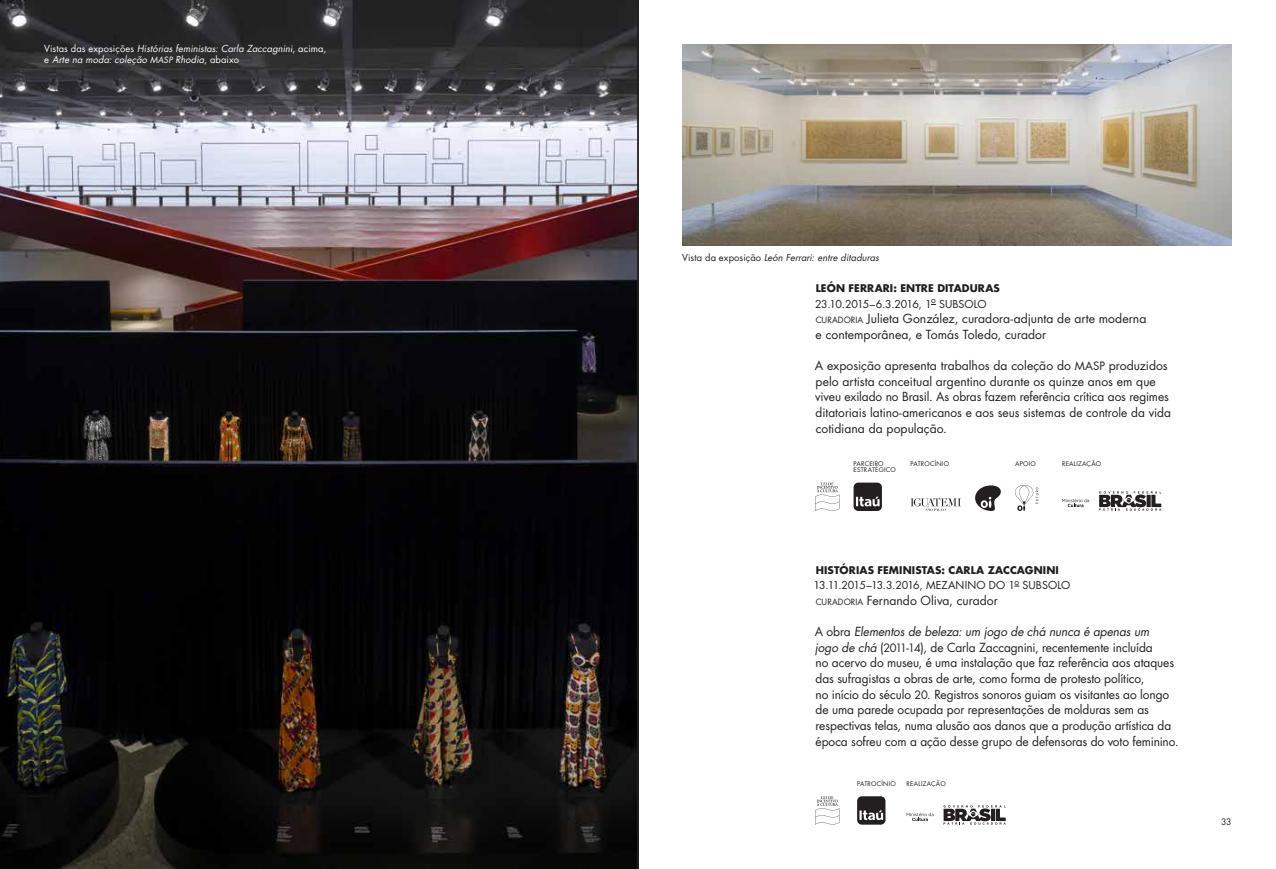
<style>
.page{position:relative;width:1276px;height:869px;background:#fff}
.page>*{position:absolute;margin:0;border:0;box-sizing:border-box;transform-origin:0 0}
.t1{font:12.25px/15.6px "Futura";letter-spacing:-.005em;color:#231f20}
.t2{font:10.62px "Futura";letter-spacing:-.015em;color:#231f20}
.t3{font:700 10.25px "Futura";letter-spacing:.015em;color:#231f20}
.t4{font:italic 9.38px/11.2px "Futura";letter-spacing:.01em;color:#fff}
.t5{font:italic 9.38px "Futura";letter-spacing:.01em;color:#231f20}
.t6{font:8.75px "Futura";color:#231f20}
.t7{font:6.25px "Futura";letter-spacing:.035em;color:#231f20}
.s1{font-style:normal}
.s2{font-size:8.5px}
.s3{font-size:11.25px}
.s4{font-style:italic}
</style>
<div class="page">
<img style="left:682px;top:44px;width:549px;height:201px">
<svg style="left:1099px;top:491px;width:62px;height:19px"></svg>
<svg style="left:1062px;top:498px;width:27px;height:9px"></svg>
<svg style="left:975px;top:485px;width:26px;height:26px"></svg>
<svg style="left:910px;top:498px;width:51px;height:12px"></svg>
<svg style="left:1015px;top:485px;width:23px;height:25px"></svg>
<svg style="left:853px;top:482px;width:29px;height:28px"></svg>
<svg style="left:815px;top:482px;width:24px;height:28px"></svg>
<img style="left:0;top:0;width:637px;height:868px">
<svg style="left:857px;top:796px;width:28px;height:28px"></svg>
<svg style="left:943px;top:805px;width:62px;height:19px"></svg>
<svg style="left:906px;top:812px;width:27px;height:8px"></svg>
<svg style="left:815px;top:796px;width:24px;height:28px"></svg>
<hr style="left:637px;top:0;width:2px;height:868px;background:#231f20">
<p class="t4" style="left:44px;top:42px;width:283px"><span class="s1">Vistas das exposições</span> Histórias feministas: Carla Zaccagnini<span class="s1">, acima, e</span> Arte na moda: coleção <span class="s2">MASP</span> Rhodia<span class="s1">, abaixo</span></p>
<p class="t5" style="left:682px;top:251px;width:198px"><span class="s1">Vista da exposição</span> León Ferrari: entre ditaduras</p>
<p class="t3" style="left:816px;top:281px;width:186px">LEÓN FERRARI: ENTRE DITADURAS</p>
<p class="t2" style="left:815px;top:296px;width:173px">23.10.2015–6.3.2016, 1<sup>o</sup> SUBSOLO</p>
<p class="t1" style="left:815px;top:310px;width:332px"><span class="s2">CURADORIA</span> Julieta González, curadora-adjunta de arte moderna e contemporânea, e Tomás Toledo, curador</p>
<p class="t1" style="left:814px;top:357px;width:358px">A exposição apresenta trabalhos da coleção do <span class="s3">MASP</span> produzidos pelo artista conceitual argentino durante os quinze anos em que viveu exilado no Brasil. As obras fazem referência crítica aos regimes ditatoriais latino-americanos e aos seus sistemas de controle da vida cotidiana da população.</p>
<p class="t7" style="left:853px;top:458px;width:32px">PARCEIRO</p>
<p class="t7" style="left:910px;top:458px;width:40px">PATROCÍNIO</p>
<p class="t7" style="left:1015px;top:458px;width:22px">APOIO</p>
<p class="t7" style="left:1062px;top:458px;width:41px">REALIZAÇÃO</p>
<p class="t7" style="left:853px;top:465px;width:44px">ESTRATÉGICO</p>
<p class="t3" style="left:816px;top:562px;width:245px">HISTÓRIAS FEMINISTAS: CARLA ZACCAGNINI</p>
<p class="t2" style="left:813px;top:577px;width:258px">13.11.2015–13.3.2016, MEZANINO DO 1<sup>o</sup> SUBSOLO</p>
<p class="t1" style="left:815px;top:592px;width:184px"><span class="s2">CURADORIA</span> Fernando Oliva, curador</p>
<p class="t1" style="left:814px;top:623px;width:365px">A obra <span class="s4">Elementos de beleza: um jogo de chá nunca é apenas um<br>jogo de chá</span> (<span class="s3">2011</span>-<span class="s3">14</span>), de Carla Zaccagnini, recentemente incluída<br>no acervo do museu, é uma instalação que faz referência aos ataques das sufragistas a obras de arte, como forma de protesto político,<br>no início do século <span class="s3">20</span>. Registros sonoros guiam os visitantes ao longo de uma parede ocupada por representações de molduras sem as respectivas telas, numa alusão aos danos que a produção artística da época sofreu com a ação desse grupo de defensoras do voto feminino.</p>
<p class="t7" style="left:857px;top:778px;width:40px">PATROCÍNIO</p>
<p class="t7" style="left:906px;top:778px;width:41px">REALIZAÇÃO</p>
<p class="t6" style="left:1221px;top:815px;width:12px">33</p>
</div>
